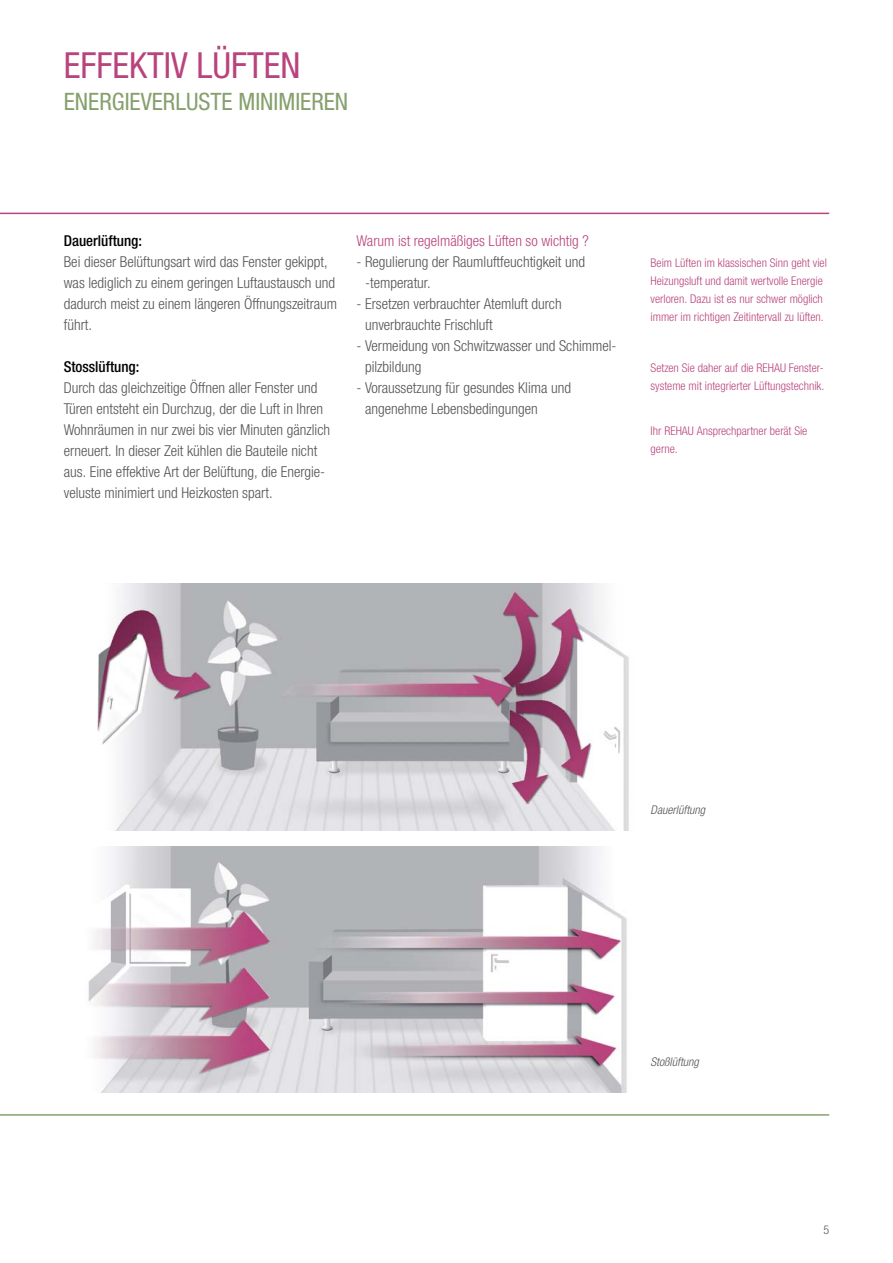
<style>
.page{position:relative;width:893px;height:1263px;background:#fff}
.page>*{position:absolute;margin:0;border:0;box-sizing:border-box;transform-origin:0 0}
.t1{font:condensed 36px "Helvetica Neue LTW1 G";color:#b9447d}
.t2{font:condensed 24px "Helvetica Neue LTW1 G";color:#86a06d}
.t3{font:300 condensed 15px/21px "Helvetica Neue LTW1 G";color:#545453}
.t4{font:300 condensed 15px "Helvetica Neue LTW1 G";color:#b9447d}
.t5{font:500 condensed 15px "Helvetica Neue LTW1 G";color:#000}
.t6{font:300 condensed 12px/18px "Helvetica Neue LTW1 G";color:#b9447d}
.t7{font:italic 300 condensed 12px "Helvetica Neue LTW1 G";color:#545453}
.t8{font:300 condensed 12px "Helvetica Neue LTW1 G";color:#545453}
</style>
<div class="page">
<img style="left:97px;top:584px;width:532px;height:247px">
<img style="left:88px;top:846px;width:539px;height:247px">
<hr style="left:0;top:213px;width:829px;height:1px;background:#b9447d">
<hr style="left:0;top:1114px;width:829px;height:2px;background:#86a06d">
<h1 class="t1" style="left:64px;top:44px;width:16px">EFFEKTI</h1>
<h1 class="t1" style="left:171px;top:44px;width:43px">V LÜFTEN</h1>
<h2 class="t2" style="left:64px;top:87px;width:12px">ENERGIE</h2>
<h2 class="t2" style="left:141px;top:87px;width:24px">VERLU</h2>
<h2 class="t2" style="left:198px;top:87px;width:52px">STE MINIMIEREN</h2>
<p class="t5" style="left:64px;top:232px;width:80px">Dauerlüftung:</p>
<p class="t3" style="left:64px;top:252px;width:275px">Bei dieser Belüftungsart wird das Fenster gekippt, was lediglich zu einem geringen Luftaustausch und dadurch meist zu einem längeren Öffnungszeitraum führt.</p>
<p class="t5" style="left:64px;top:358px;width:77px">Stosslüftung:</p>
<p class="t3" style="left:64px;top:378px;width:268px">Durch das gleichzeitige Öffnen aller Fenster und Türen entsteht ein Durchzug, der die Luft in Ihren Wohnräumen in nur zwei bis vier Minuten gänzlich erneuert. In dieser Zeit kühlen die Bauteile nicht aus. Eine effektive Art der Belüftung, die Energie&shy;veluste minimiert und Heizkosten spart.</p>
<p class="t4" style="left:357px;top:232px;width:234px">Warum ist regelmäßiges Lüften so wichtig ?</p>
<p class="t3" style="left:365px;top:252px;width:222px;text-indent:-9px">- Regulierung der Raumluftfeuchtigkeit und -temperatur.</p>
<p class="t3" style="left:365px;top:294px;width:198px;text-indent:-9px">- Ersetzen verbrauchter Atemluft durch unverbrauchte Frischluft</p>
<p class="t3" style="left:365px;top:336px;width:253px;text-indent:-9px">- Vermeidung von Schwitzwasser und Schimmel&shy;pilzbildung</p>
<p class="t3" style="left:365px;top:378px;width:207px;text-indent:-9px">- Voraussetzung für gesundes Klima und angenehme Lebensbedingungen</p>
<p class="t6" style="left:651px;top:254px;width:178px">Beim Lüften im klassischen Sinn geht viel Heizungsluft und damit wertvolle Energie verloren. Dazu ist es nur schwer möglich immer im richtigen Zeitintervall zu lüften.</p>
<p class="t6" style="left:651px;top:359px;width:175px">Setzen Sie daher auf die REHAU Fenster&shy;systeme mit integrierter Lüftungstechnik.</p>
<p class="t6" style="left:651px;top:422px;width:158px">Ihr REHAU Ansprechpartner berät Sie gerne.</p>
<p class="t7" style="left:651px;top:802px;width:56px">Dauerlüftung</p>
<p class="t7" style="left:651px;top:1054px;width:50px">Stoßlüftung</p>
<p class="t8" style="left:823px;top:1222px;width:7px">5</p>
</div>
